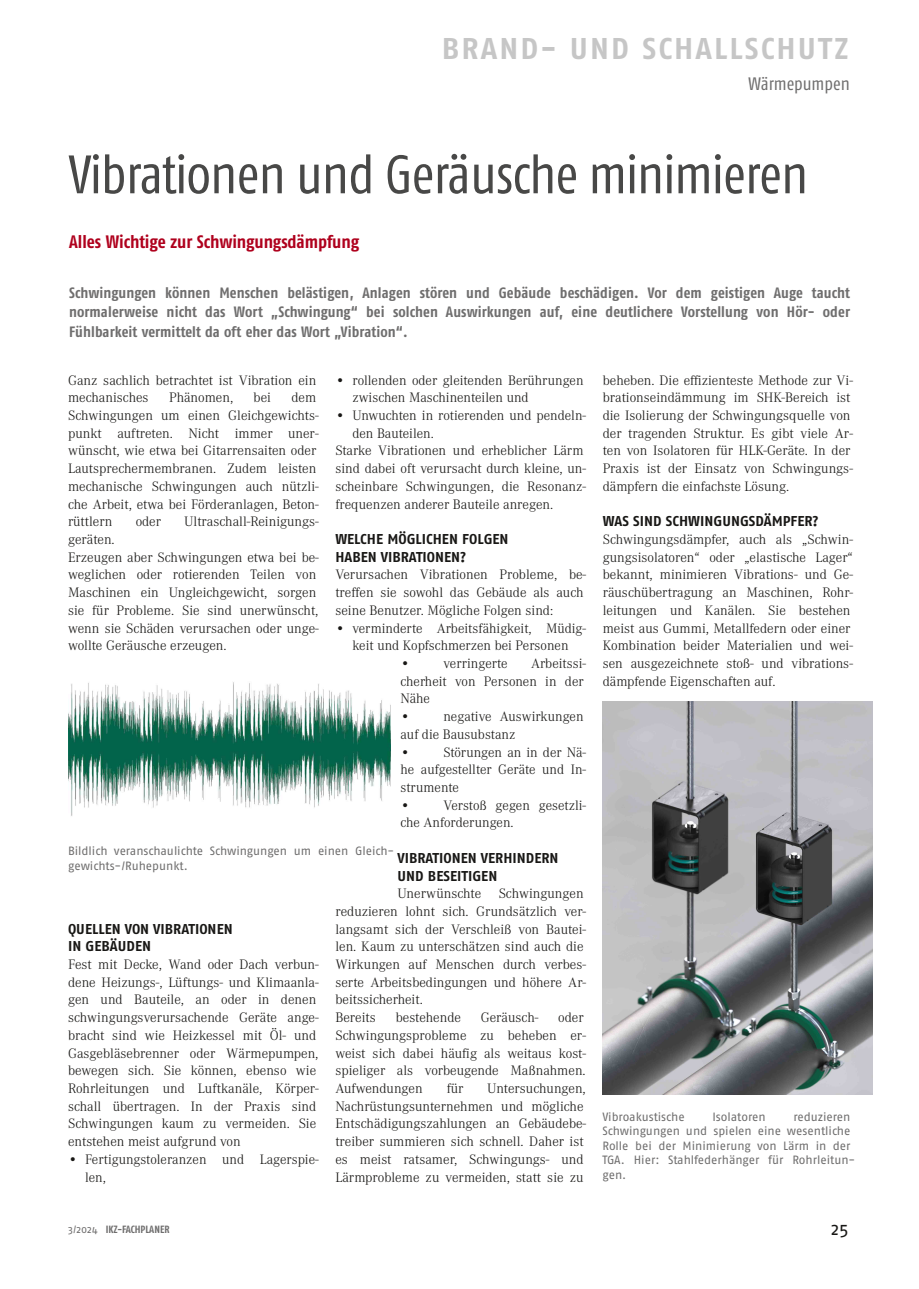
<style>
.page{position:relative;width:919px;height:1289px;background:#fff}
.page>*{position:absolute;margin:0;border:0;box-sizing:border-box;transform-origin:0 0}
.t1{font:condensed 54px "Fago OT";letter-spacing:-.015em;color:#484847}
.t2{font:700 30px "Fago OT";letter-spacing:.07em;color:#c6c6c6}
.t3{font:700 condensed 18px "Fago OT";letter-spacing:-.01em;color:#af011d}
.t4{font:condensed 18px "Fago OT";color:#6f6e6e}
.t5{font:18px "Fago OT";color:#181715}
.t6{font:700 condensed 15px/19.5px "Fago OT";letter-spacing:.005em;color:#6f6e6e;text-align:justify}
.t7{font:300 14.25px/17.7px "Corporate A";color:#181715}
.t8{font:700 14.25px/17.7px "Fago OT";color:#181715}
.t9{font:12px/14.5px "Fago OT";letter-spacing:-.005em;color:#6f6e6e}
.t10{font:700 condensed 10.5px "Fago OT";color:#6f6e6e}
.s1{font-weight:400;font-stretch:normal}
</style>
<div class="page">
<img style="left:68px;top:682px;width:323px;height:134px">
<img style="left:602px;top:701px;width:270px;height:393px">
<h2 class="t2" style="left:442px;top:30px;width:408px">BRAND- UND SCHALLSCHUTZ</h2>
<p class="t4" style="left:748px;top:73px;width:103px">Wärmepumpen</p>
<h1 class="t1" style="left:69px;top:142px;width:740px">Vibrationen und Geräusche minimieren</h1>
<p class="t3" style="left:69px;top:231px;width:291px">Alles Wichtige zur Schwingungsdämpfung</p>
<p class="t6" style="left:69px;top:283px;width:782px">Schwingungen können Menschen belästigen, Anlagen stören und Gebäude beschädigen. Vor dem geistigen Auge taucht normalerweise nicht das Wort „Schwingung“ bei solchen Auswirkungen auf, eine deutlichere Vorstellung von Hör- oder Fühlbarkeit vermittelt da oft eher das Wort „Vibration“.</p>
<p class="t7" style="left:68px;top:371px;width:250px">Ganz sachlich betrachtet ist Vibration ein mechanisches</p>
<p class="t7" style="left:352px;top:371px;width:233px;text-indent:-17px">• rollenden oder gleitenden Berührungen zwischen Maschinenteilen und</p>
<p class="t7" style="left:335px;top:407px;width:252px">• Unwuchten in rotierenden und pendeln-</p>
<p class="t7" style="left:352px;top:424px;width:83px">den Bauteilen.</p>
<p class="t7" style="left:335px;top:442px;width:250px">Starke Vibrationen und erheblicher Lärm</p>
<p class="t7" style="left:335px;top:460px;width:252px">sind dabei oft verursacht durch kleine, un-</p>
<p class="t7" style="left:335px;top:477px;width:252px">scheinbare Schwingungen, die Resonanz-</p>
<p class="t7" style="left:335px;top:495px;width:219px">frequenzen anderer Bauteile anregen.</p>
<p class="t8" style="left:335px;top:530px;width:175px">WELCHE MÖGLICHEN FOLGEN<br>HABEN VIBRATIONEN?</p>
<p class="t7" style="left:335px;top:566px;width:252px">Verursachen Vibrationen Probleme, be&shy;treffen sie sowohl das Gebäude als auch seine Benutzer. Mögliche Folgen sind:</p>
<p class="t7" style="left:335px;top:619px;width:252px;text-align:center">• verminderte Arbeitsfähigkeit, Müdig&shy;keit und Kopfschmerzen bei Personen</p>
<p class="t7" style="left:400px;top:654px;width:109px">• verringerte</p>
<p class="t7" style="left:68px;top:389px;width:252px;text-indent:223px">dem<br>Schwingungen um einen Gleichgewichts&shy;punkt auftreten. Nicht immer uner&shy;wünscht, wie etwa bei Gitarrensaiten oder<br>Lautsprechermembranen. Zudem leisten mechanische Schwingungen auch nützli&shy;che Arbeit, etwa bei Förderanlagen, Beton&shy;rüttlern</p>
<p class="t7" style="left:169px;top:389px;width:66px">Phänomen,</p>
<p class="t7" style="left:253px;top:389px;width:19px">bei</p>
<p class="t7" style="left:136px;top:513px;width:27px">oder</p>
<p class="t7" style="left:184px;top:513px;width:136px">Ultraschall-Reinigungs-</p>
<p class="t7" style="left:68px;top:531px;width:252px">geräten.<br>Erzeugen aber Schwingungen etwa bei be&shy;weglichen oder rotierenden Teilen von Maschinen ein Ungleichgewicht, sorgen sie für Probleme. Sie sind unerwünscht, wenn sie Schäden verursachen oder unge&shy;wollte Geräusche erzeugen.</p>
<p class="t7" style="left:400px;top:654px;width:187px;text-indent:131px">Arbeitssi&shy;cherheit von Personen in der<br>Nähe</p>
<p class="t7" style="left:400px;top:708px;width:184px">• negative Auswirkungen auf die Bausubstanz</p>
<p class="t7" style="left:400px;top:743px;width:187px;text-align:justify">• Störungen an in der Nä&shy;he aufgestellter Geräte und In&shy;strumente</p>
<p class="t7" style="left:400px;top:796px;width:187px">• Verstoß gegen gesetzli&shy;che Anforderungen.</p>
<p class="t8" style="left:397px;top:849px;width:162px">VIBRATIONEN VERHINDERN<br>UND BESEITIGEN</p>
<p class="t7" style="left:335px;top:885px;width:252px;text-indent:62px">Unerwünschte Schwingungen reduzieren lohnt sich. Grundsätzlich ver&shy;langsamt sich der Verschleiß von Bautei&shy;len. Kaum zu unterschätzen sind auch die<br>Wirkungen auf Menschen durch verbes&shy;serte Arbeitsbedingungen und höhere Ar&shy;beitssicherheit.<br>Bereits</p>
<p class="t9" style="left:68px;top:843px;width:328px">Bildlich veranschaulichte Schwingungen um einen Gleich&shy;gewichts-/Ruhepunkt.</p>
<p class="t8" style="left:68px;top:919px;width:166px">QUELLEN VON VIBRATIONEN<br>IN GEBÄUDEN</p>
<p class="t7" style="left:68px;top:955px;width:252px">Fest mit Decke, Wand oder Dach verbun&shy;dene Heizungs-, Lüftungs- und Klimaanla&shy;gen und Bauteile, an oder in denen schwingungsverursachende Geräte ange&shy;bracht sind wie Heizkessel mit Öl- und Gasgebläsebrenner oder Wärmepumpen, bewegen sich. Sie können, ebenso wie Rohrleitungen und Luftkanäle, Körper&shy;schall übertragen. In der Praxis sind Schwingungen kaum zu vermeiden. Sie entstehen meist aufgrund von</p>
<p class="t7" style="left:85px;top:1150px;width:235px;text-indent:-17px">• Fertigungstoleranzen und Lagerspie&shy;len,</p>
<p class="t7" style="left:395px;top:1008px;width:67px">bestehende</p>
<p class="t7" style="left:481px;top:1008px;width:59px">Geräusch-</p>
<p class="t7" style="left:335px;top:1008px;width:252px;text-indent:223px">oder<br>Schwingungsprobleme zu beheben er&shy;weist sich dabei häufig als weitaus kost&shy;spieliger als vorbeugende Maßnahmen.<br>Aufwendungen</p>
<p class="t7" style="left:446px;top:1079px;width:18px">für</p>
<p class="t7" style="left:335px;top:1079px;width:252px;text-indent:152px">Untersuchungen, Nachrüstungsunternehmen und mögliche Entschädigungszahlungen an Gebäudebe&shy;treiber summieren sich schnell. Daher ist es meist ratsamer, Schwingungs- und Lärmprobleme zu vermeiden, statt sie zu</p>
<p class="t7" style="left:602px;top:371px;width:251px">beheben. Die effizienteste Methode zur Vi&shy;brationseindämmung im SHK-Bereich ist die Isolierung der Schwingungsquelle von der tragenden Struktur. Es gibt viele Ar&shy;ten von Isolatoren für HLK-Geräte. In der Praxis ist der Einsatz von Schwingungs&shy;dämpfern die einfachste Lösung.</p>
<p class="t8" style="left:602px;top:512px;width:217px">WAS SIND SCHWINGUNGSDÄMPFER?</p>
<p class="t7" style="left:602px;top:531px;width:252px">Schwingungsdämpfer, auch als „Schwin&shy;gungsisolatoren“ oder „elastische Lager“ bekannt, minimieren Vibrations- und Ge&shy;räuschübertragung an Maschinen, Rohr&shy;leitungen und Kanälen. Sie bestehen meist aus Gummi, Metallfedern oder einer Kombination beider Materialien und wei&shy;sen ausgezeichnete stoß- und vibrations&shy;dämpfende Eigenschaften auf.</p>
<p class="t9" style="left:602px;top:1109px;width:254px;text-indent:191px">reduzieren<br>Schwingungen und spielen eine wesentliche<br>Rolle bei der Minimierung von Lärm in der<br>TGA. Hier: Stahlfederhänger für Rohrleitun&shy;gen.</p>
<p class="t9" style="left:602px;top:1109px;width:84px">Vibroakustische</p>
<p class="t9" style="left:712px;top:1109px;width:55px">Isolatoren</p>
<p class="t10" style="left:68px;top:1222px;width:103px"><span class="s1">3/2024</span> IKZ-FACHPLANER</p>
<p class="t5" style="left:831px;top:1218px;width:19px">25</p>
</div>
